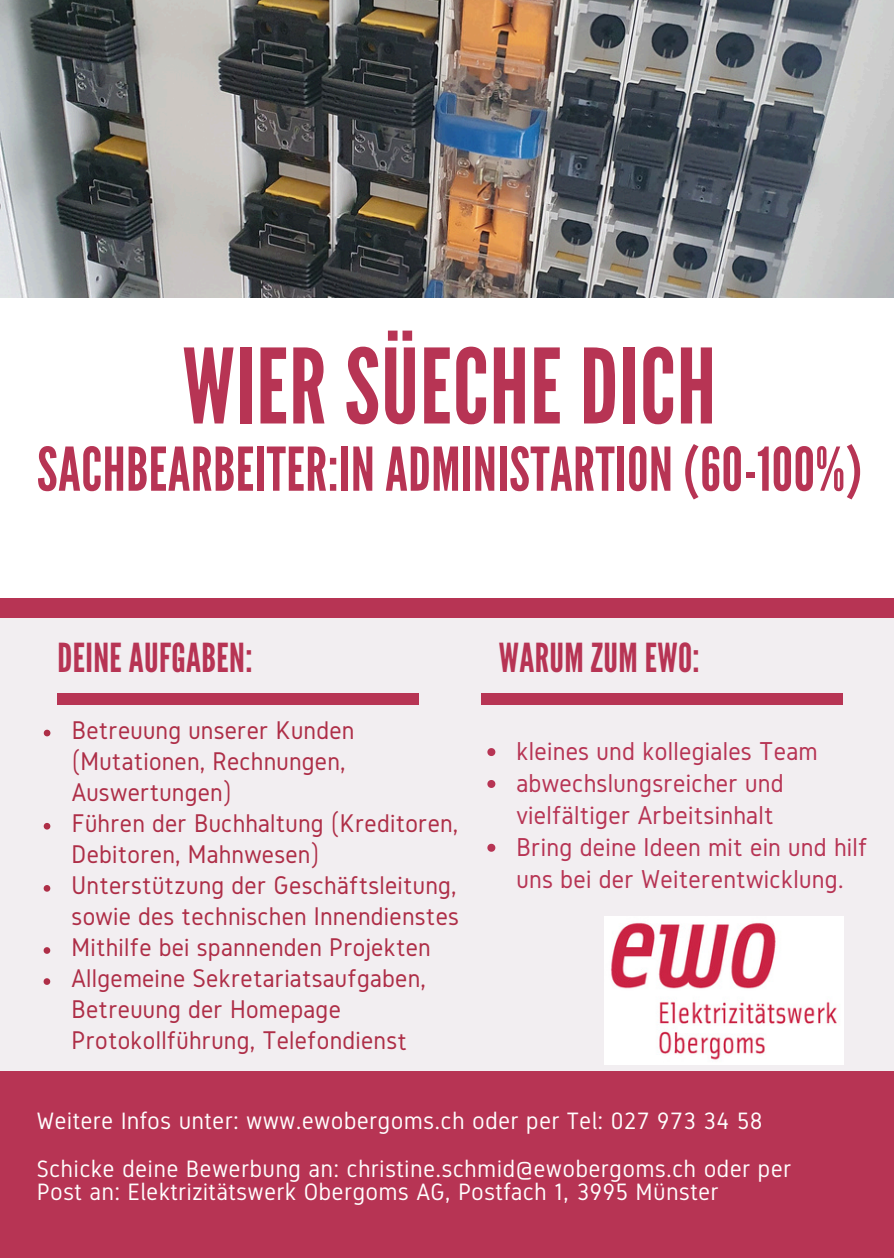
<style>
.page{position:relative;width:894px;height:1258px;background:#fff}
.page>*{position:absolute;margin:0;border:0;box-sizing:border-box;transform-origin:0 0}
.t1{font:103.5px "League Gothic";letter-spacing:.01em;color:#b73454}
.t2{font:60.3px "League Gothic";letter-spacing:.01em;color:#b73454}
.t3{font:39.9px "League Gothic";letter-spacing:.01em;color:#b73454}
.t4{font:27px/31.8px "Gidole";letter-spacing:.01em;color:#b73454}
.t5{font:26.7px/30.9px "Gidole";letter-spacing:.01em;color:#ae2e47}
.t6{font:23.7px/23.7px "Gidole";letter-spacing:.01em;color:#fffefe}
</style>
<div class="page">
<div style="left:0;top:0;width:893px;height:1257px;background:#b73454"></div>
<img style="left:0;top:0;width:893px;height:299px">
<div style="left:0;top:618px;width:893px;height:452px;background:#f2eef1"></div>
<div style="left:0;top:299px;width:893px;height:299px;background:#fff"></div>
<div style="left:58px;top:693px;width:361px;height:12px;background:#b73454"></div>
<div style="left:481px;top:693px;width:361px;height:12px;background:#b73454"></div>
<img style="left:604px;top:916px;width:239px;height:149px">
<svg style="left:44px;top:730px;width:6px;height:6px"></svg>
<svg style="left:44px;top:823px;width:6px;height:6px"></svg>
<svg style="left:44px;top:885px;width:6px;height:7px"></svg>
<svg style="left:44px;top:947px;width:6px;height:7px"></svg>
<svg style="left:44px;top:978px;width:6px;height:7px"></svg>
<svg style="left:487px;top:748px;width:8px;height:8px"></svg>
<svg style="left:487px;top:780px;width:8px;height:8px"></svg>
<svg style="left:487px;top:844px;width:8px;height:8px"></svg>
<p class="t1" style="left:182px;top:327px;width:535px">WIER SÜECHE DICH</p>
<p class="t2" style="left:37px;top:434px;width:826px">SACHBEARBEITER:IN ADMINISTARTION (60-100%)</p>
<p class="t3" style="left:58px;top:634px;width:196px">DEINE AUFGABEN:</p>
<h1 class="t5" style="left:72px;top:714px;width:284px">Betreuung unserer Kunden (Mutationen, Rechnungen,<br>Auswertungen)</h1>
<p class="t5" style="left:72px;top:807px;width:388px">Führen der Buchhaltung (Kreditoren,<br>Debitoren, Mahnwesen)</p>
<h2 class="t5" style="left:72px;top:869px;width:389px">Unterstützung der Geschäftsleitung, sowie des technischen Innendienstes</h2>
<h2 class="t5" style="left:72px;top:931px;width:360px">Mithilfe bei spannenden Projekten</h2>
<p class="t5" style="left:71px;top:962px;width:356px">Allgemeine Sekretariatsaufgaben,<br>Betreuung der Homepage<br>Protokollführung, Telefondienst</p>
<p class="t3" style="left:498px;top:634px;width:202px">WARUM ZUM EWO:</p>
<p class="t4" style="left:516px;top:735px;width:303px">kleines und kollegiales Team</p>
<p class="t4" style="left:516px;top:767px;width:269px">abwechslungsreicher und vielfältiger Arbeitsinhalt</p>
<p class="t4" style="left:516px;top:830px;width:353px">Bring deine Ideen mit ein und hilf uns bei der Weiterentwicklung.</p>
<p class="t6" style="left:37px;top:1109px;width:727px">Weitere Infos unter: www.ewobergoms.ch oder per Tel: 027 973 34 58</p>
<p class="t6" style="left:37px;top:1156px;width:755px">Schicke deine Bewerbung an: christine.schmid@ewobergoms.ch oder per<br>Post an: Elektrizitätswerk Obergoms AG, Postfach 1, 3995 Münster</p>
</div>
